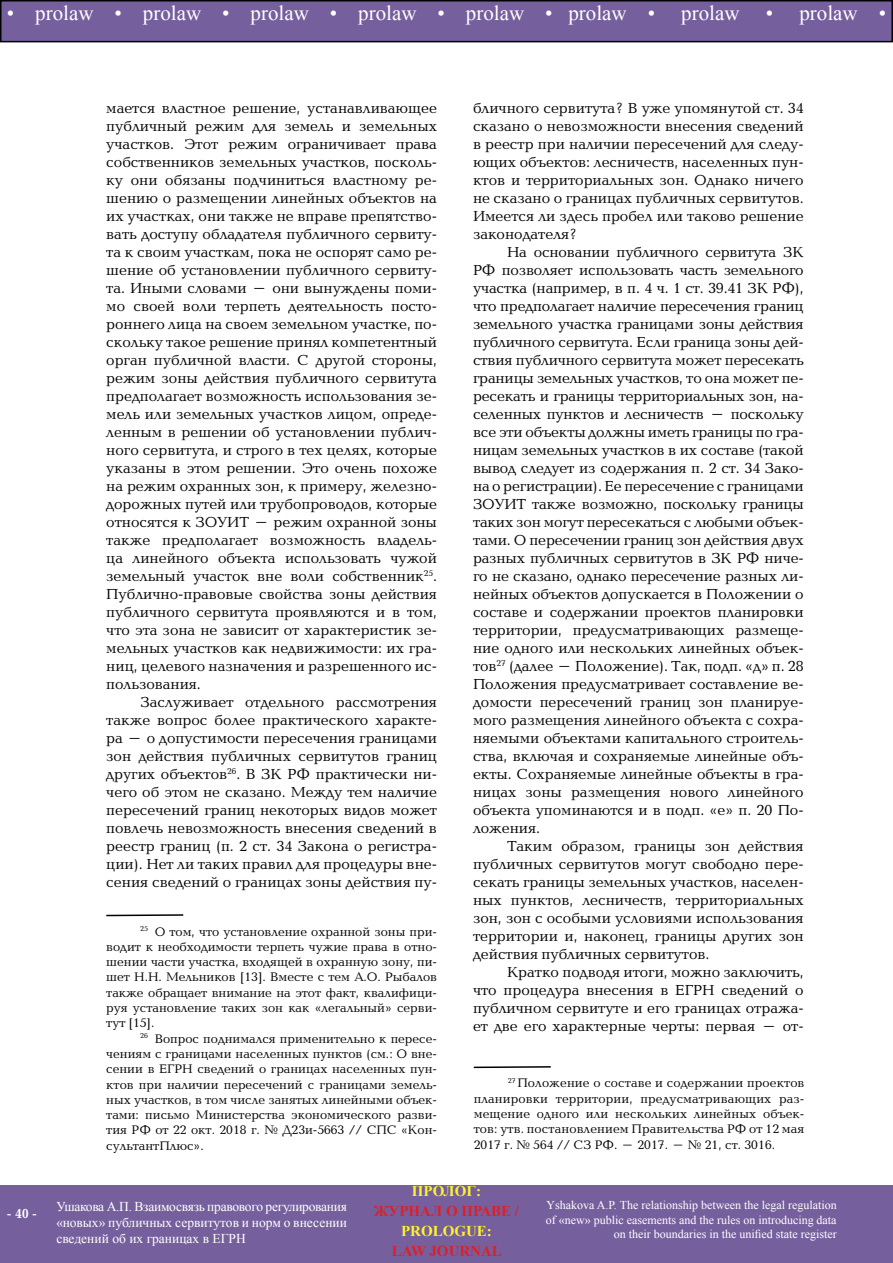
<style>
.page{position:relative;width:893px;height:1263px;background:#fff}
.page>*{position:absolute;margin:0;border:0;box-sizing:border-box;transform-origin:0 0}
.t1{font:21px "Times New Roman";color:#fff}
.t2{font:15px/18px "Baltica C";color:#000;text-align:justify}
.t3{font:700 15px "Times New Roman";color:#dc2028}
.t4{font:700 15px "Times New Roman";color:#fff32a}
.t5{font:13.5px/16.2px "Times New Roman";color:#fff;text-align:justify}
.t6{font:700 13.5px "Baltica C";color:#fff}
.t7{font:12.75px/15.3px "Baltica C";color:#000;text-align:justify}
.t8{font:12px/14.4px "Times New Roman";color:#fff;text-align:right}
</style>
<div class="page">
<div style="left:0;top:0;width:893px;height:42px;background:#765f9d;border:2px solid #000"></div>
<div style="left:0;top:1185px;width:893px;height:78px;background:#765f9d"></div>
<svg style="left:892px;top:0;width:1px;height:42px"></svg>
<svg style="left:106px;top:914px;width:78px;height:3px"></svg>
<svg style="left:473px;top:1066px;width:78px;height:3px"></svg>
<h1 class="t1" style="left:7px;top:-1px;width:650px">• prolaw • prolaw • prolaw • prolaw • prolaw • prolaw •</h1>
<h1 class="t1" style="left:681px;top:-1px;width:60px">prolaw</h1>
<h1 class="t1" style="left:766px;top:-1px;width:122px">• prolaw •</h1>
<p class="t6" style="left:7px;top:1206px;width:32px">- 40 -</p>
<p class="t2" style="left:106px;top:100px;width:332px">мается властное решение, устанавливающее публичный режим для земель и земельных участков. Этот режим ограничивает права собственников земельных участков, посколь&shy;ку они обязаны подчиниться властному ре&shy;шению о размещении линейных объектов на их участках, они также не вправе препятство&shy;вать доступу обладателя публичного сервиту&shy;та к своим участкам, пока не оспорят само ре&shy;шение об установлении публичного сервиту&shy;та. Иными словами – они вынуждены поми&shy;мо своей воли терпеть деятельность посто&shy;роннего лица на своем земельном участке, по&shy;скольку такое решение принял компетентный орган публичной власти. С другой стороны, режим зоны действия публичного сервитута предполагает возможность использования зе&shy;мель или земельных участков лицом, опреде&shy;ленным в решении об установлении публич&shy;ного сервитута, и строго в тех целях, которые указаны в этом решении. Это очень похоже на режим охранных зон, к примеру, железно&shy;дорожных путей или трубопроводов, которые относятся к ЗОУИТ – режим охранной зоны также предполагает возможность владель&shy;ца линейного объекта использовать чужой земельный участок вне воли собственник<sup>25</sup>.<br>Публично-правовые свойства зоны действия публичного сервитута проявляются и в том, что эта зона не зависит от характеристик зе&shy;мельных участков как недвижимости: их гра&shy;ниц, целевого назначения и разрешенного ис&shy;пользования.</p>
<p class="t2" style="left:106px;top:694px;width:332px;text-indent:34px">Заслуживает отдельного рассмотрения также вопрос более практического характе&shy;ра – о допустимости пересечения границами зон действия публичных сервитутов границ других объектов<sup>26</sup>. В ЗК РФ практически ни&shy;чего об этом не сказано. Между тем наличие пересечений границ некоторых видов может повлечь невозможность внесения сведений в реестр границ (п. 2 ст. 34 Закона о регистра&shy;ции). Нет ли таких правил для процедуры вне&shy;сения сведений о границах зоны действия пу-</p>
<p class="t7" style="left:106px;top:924px;width:332px;text-indent:34px"><sup>25</sup> О том, что установление охранной зоны при&shy;водит к необходимости терпеть чужие права в отно&shy;шении части участка, входящей в охранную зону, пи&shy;шет Н.Н. Мельников [13]. Вместе с тем А.О. Рыбалов также обращает внимание на этот факт, квалифици&shy;руя установление таких зон как «легальный» серви&shy;тут [15].</p>
<p class="t7" style="left:106px;top:1031px;width:332px;text-indent:34px"><sup>26</sup> Вопрос поднимался применительно к пересе&shy;чениям с границами населенных пунктов (см.: О вне&shy;сении в ЕГРН сведений о границах населенных пун&shy;ктов при наличии пересечений с границами земель&shy;ных участков, в том числе занятых линейными объек&shy;тами: письмо Министерства экономического разви&shy;тия РФ от 22 окт. 2018 г. № Д23и-5663 // СПС «Кон&shy;сультантПлюс».</p>
<p class="t2" style="left:473px;top:100px;width:332px">бличного сервитута? В уже упомянутой ст. 34 сказано о невозможности внесения сведений в реестр при наличии пересечений для следу&shy;ющих объектов: лесничеств, населенных пун&shy;ктов и территориальных зон. Однако ничего не сказано о границах публичных сервитутов.<br>Имеется ли здесь пробел или таково решение законодателя?</p>
<p class="t2" style="left:473px;top:244px;width:332px;text-indent:34px">На основании публичного сервитута ЗК РФ позволяет использовать часть земельного участка (например, в п. 4 ч. 1 ст. 39.41 ЗК РФ), что предполагает наличие пересечения границ земельного участка границами зоны действия публичного сервитута. Если граница зоны дей&shy;ствия публичного сервитута может пересекать границы земельных участков, то она может пе&shy;ресекать и границы территориальных зон, на&shy;селенных пунктов и лесничеств – поскольку все эти объекты должны иметь границы по гра&shy;ницам земельных участков в их составе (такой вывод следует из содержания п. 2 ст. 34 Зако&shy;на о регистрации). Ее пересечение с границами ЗОУИТ также возможно, поскольку границы таких зон могут пересекаться с любыми объек&shy;тами. О пересечении границ зон действия двух разных публичных сервитутов в ЗК РФ ниче&shy;го не сказано, однако пересечение разных ли&shy;нейных объектов допускается в Положении о составе и содержании проектов планировки территории, предусматривающих размеще&shy;ние одного или нескольких линейных объек&shy;тов<sup>27</sup> (далее – Положение). Так, подп. «д» п. 28<br>Положения предусматривает составление ве&shy;домости пересечений границ зон планируе&shy;мого размещения линейного объекта с сохра&shy;няемыми объектами капитального строитель&shy;ства, включая и сохраняемые линейные объ&shy;екты. Сохраняемые линейные объекты в гра&shy;ницах зоны размещения нового линейного объекта упоминаются и в подп. «е» п. 20 По&shy;ложения.</p>
<p class="t2" style="left:473px;top:838px;width:332px;text-indent:34px">Таким образом, границы зон действия публичных сервитутов могут свободно пере&shy;секать границы земельных участков, населен&shy;ных пунктов, лесничеств, территориальных зон, зон с особыми условиями использования территории и, наконец, границы других зон действия публичных сервитутов.</p>
<p class="t2" style="left:473px;top:964px;width:332px;text-indent:34px">Кратко подводя итоги, можно заключить, что процедура внесения в ЕГРН сведений о публичном сервитуте и его границах отража&shy;ет две его характерные черты: первая – от-</p>
<p class="t7" style="left:474px;top:1076px;width:332px;text-indent:34px"><sup>27</sup> Положение о составе и содержании проектов планировки территории, предусматривающих раз&shy;мещение одного или нескольких линейных объек&shy;тов: утв. постановлением Правительства РФ от 12 мая 2017 г. № 564 // СЗ РФ. – 2017. – № 21, ст. 3016.</p>
<p class="t4" style="left:412px;top:1180px;width:71px">ПРОЛОГ:</p>
<p class="t3" style="left:374px;top:1200px;width:147px">ЖУРНАЛ О ПРАВЕ /</p>
<p class="t4" style="left:401px;top:1220px;width:92px">PROLOGUE:</p>
<p class="t3" style="left:392px;top:1240px;width:112px">LAW JOURNAL</p>
<p class="t5" style="left:56px;top:1198px;width:292px">Ушакова А.П. Взаимосвязь правового регулирования «новых» публичных сервитутов и норм о внесении сведений об их границах в ЕГРН</p>
<p class="t8" style="left:546px;top:1198px;width:292px">Yshakova A.P. The relationship between the legal regulation of «new» public easements and the rules on introducing data on their boundaries in the unified state register</p>
</div>
